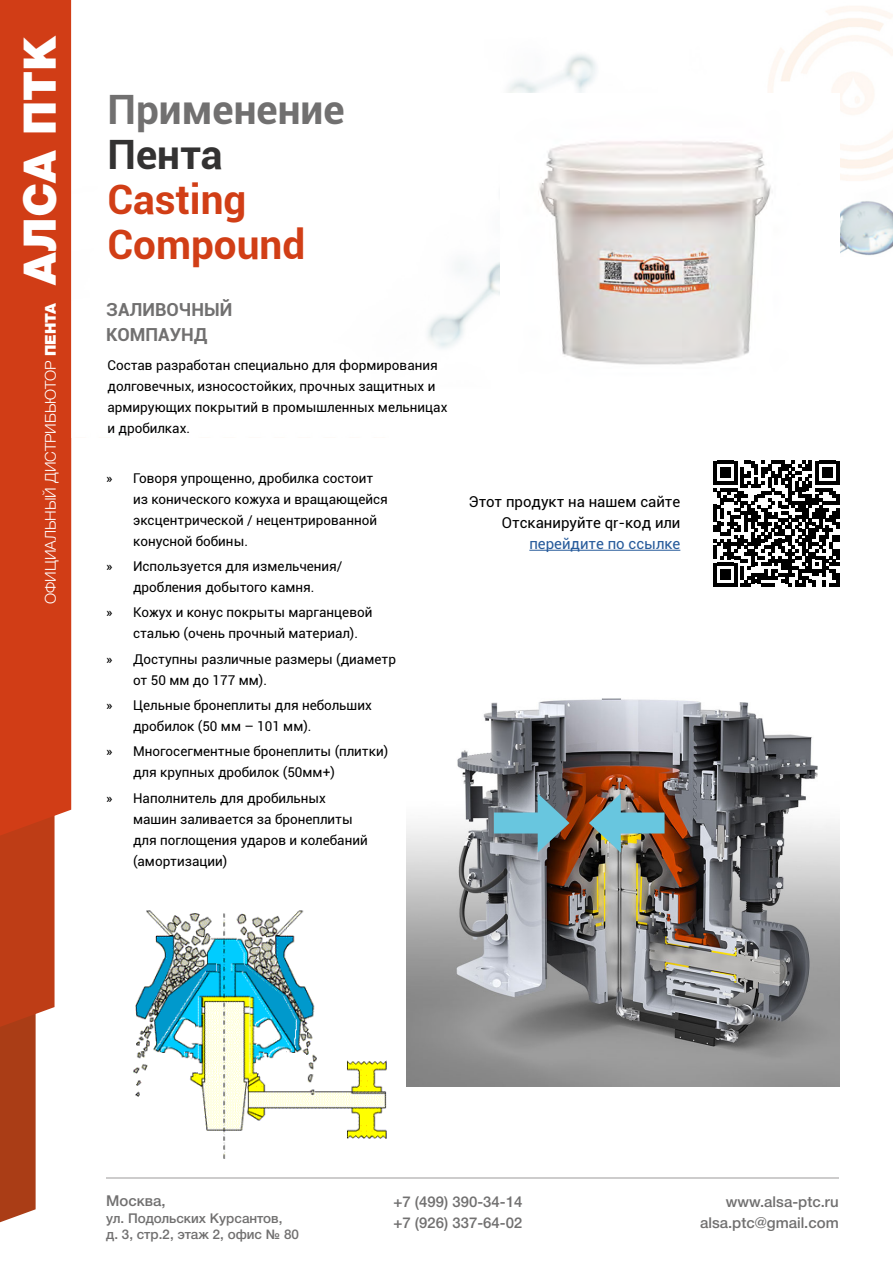
<style>
.page{position:relative;width:893px;height:1263px;background:#fff}
.page>*{position:absolute;margin:0;border:0;box-sizing:border-box;transform-origin:0 0}
.t1{font:900 45px "Helvetica Neue Cyr";color:#fff}
.t2{font:700 40.5px/45px "Roboto";color:#d13e16}
.t3{font:700 40.5px "Roboto";color:#717070}
.t4{font:700 40.5px "Roboto";color:#333232}
.t5{font:700 18px/25px "Roboto";color:#717070}
.t6{font:500 15px/21px "Helvetica Neue Cyr";color:#717070}
.t7{font:15px/21px "Roboto";color:#000;text-align:right}
.t8{font:300 15px "Helvetica Neue Cyr";color:#fff}
.t9{font:15px "Roboto";color:#275b9b}
.t10{font:13.5px/21px "Roboto";color:#000}
.t11{font:500 13.5px/16.5px "Helvetica Neue Cyr";color:#717070}
.s1{font-weight:900}
</style>
<div class="page">
<div style="left:0;top:1027px;width:36px;height:195px;background:#aa3d16"></div>
<svg style="left:0;top:835px;width:55px;height:192px;background:#c0441e"></svg>
<div style="left:0;top:0;width:71px;height:835px;background:#d13d16"></div>
<hr style="left:106px;top:1177px;width:733px;height:2px;background:#cdcccc">
<img style="left:71px;top:0;width:822px;height:437px">
<img style="left:500px;top:94px;width:340px;height:339px">
<img style="left:406px;top:698px;width:433px;height:388px">
<div style="left:609px;top:812px;width:56px;height:21px;background:#68c6df"></div>
<svg style="left:589px;top:793px;width:32px;height:60px;background:#7b9291"></svg>
<div style="left:494px;top:812px;width:56px;height:21px;background:#68c6df"></div>
<svg style="left:538px;top:793px;width:31px;height:60px;background:#61858e"></svg>
<svg style="left:713px;top:461px;width:126px;height:125px"></svg>
<hr style="left:529px;top:550px;width:151px;height:1px;background:#275b9b">
<img style="left:133px;top:910px;width:254px;height:248px">
<h1 class="t1" style="left:15px;top:285px;width:250px;rotate:-90deg">АЛСА ПТК</h1>
<p class="t8" style="left:42px;top:604px;width:303px;rotate:-90deg">ОФИЦИАЛЬНЫЙ ДИСТРИБЬЮТОР <span class="s1">ПЕНТА</span></p>
<h2 class="t3" style="left:107px;top:81px;width:239px">Применение</h2>
<h2 class="t4" style="left:107px;top:126px;width:117px">Пента</h2>
<h2 class="t2" style="left:107px;top:175px;width:199px">Casting<br>Compound</h2>
<h3 class="t5" style="left:106px;top:297px;width:127px">ЗАЛИВОЧНЫЙ<br>КОМПАУНД</h3>
<p class="t10" style="left:107px;top:354px;width:341px">Состав разработан специально для формирования долговечных, износостойких, прочных защитных и армирующих покрытий в промышленных мельницах и дробилках.</p>
<p class="t10" style="left:133px;top:467px;width:256px;text-indent:-27px">» Говоря упрощенно, дробилка состоит из конического кожуха и вращающейся эксцентрической / нецентрированной конусной бобины.</p>
<p class="t10" style="left:106px;top:555px;width:238px;text-align:center">» Используется для измельчения/ дробления добытого камня.</p>
<p class="t10" style="left:133px;top:602px;width:241px;text-indent:-27px">» Кожух и конус покрыты марганцевой сталью (очень прочный материал).</p>
<p class="t10" style="left:133px;top:648px;width:264px;text-indent:-27px">» Доступны различные размеры (диаметр от 50 мм до 177 мм).</p>
<p class="t10" style="left:133px;top:694px;width:240px;text-indent:-27px">» Цельные бронеплиты для небольших дробилок (50 мм – 101 мм).</p>
<p class="t10" style="left:133px;top:740px;width:257px;text-indent:-27px">» Многосегментные бронеплиты (плитки) для крупных дробилок (50мм+)</p>
<p class="t10" style="left:133px;top:787px;width:236px;text-indent:-27px">» Наполнитель для дробильных машин заливается за бронеплиты для поглощения ударов и колебаний (амортизации)</p>
<p class="t7" style="left:469px;top:491px;width:213px">Этот продукт на нашем сайте<br>Отсканируйте qr-код или</p>
<p class="t9" style="left:529px;top:533px;width:152px">перейдите по ссылке</p>
<p class="t6" style="left:106px;top:1190px;width:61px">Москва,</p>
<p class="t11" style="left:106px;top:1210px;width:194px">ул. Подольских Курсантов,<br>д. 3, стр.2, этаж 2, офис № 80</p>
<p class="t6" style="left:393px;top:1191px;width:131px">+7 (499) 390-34-14 +7 (926) 337-64-02</p>
<p class="t6" style="left:700px;top:1191px;width:140px;text-align:right">www.alsa-ptc.ru alsa.ptc@gmail.com</p>
</div>
